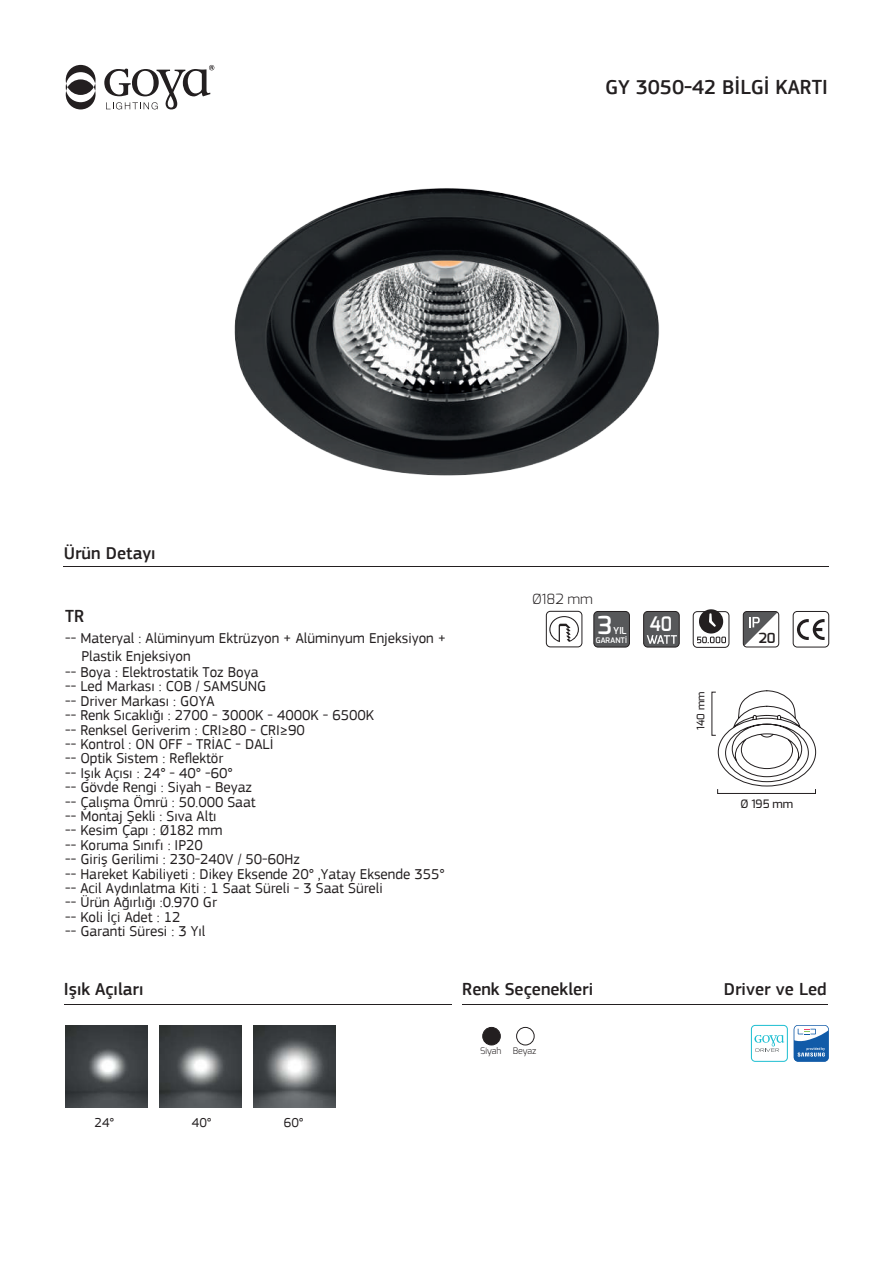
<style>
.page{position:relative;width:893px;height:1263px;background:#fff}
.page>*{position:absolute;margin:0;border:0;box-sizing:border-box;transform-origin:0 0}
.t1{font:600 24.9px "Exo";color:#fff}
.t2{font:500 21px "PF Square Sans Pro";color:#231f20}
.t3{font:600 19.95px "Exo";color:#fff;scale:.89 1}
.t4{font:500 18px "PF Square Sans Pro";color:#231f20}
.t5{font:15px/14.4px "PF Square Sans Pro";color:#231f20}
.t6{font:300 13.95px "Exo";color:#231f20}
.t7{font:600 13.95px "Exo";color:#231f20}
.t8{font:13.5px "PF Square Sans Pro";color:#231f20}
.t9{font:500 11.55px "Exo";color:#231f20}
.t10{font:500 10.5px "Exo";color:#231f20}
.t11{font:600 9.45px "Exo";color:#fff}
.t12{font:300 9px "Exo";color:#231f20}
.t13{font:600 7.65px "Exo";color:#fff}
</style>
<div class="page">
<hr style="left:64px;top:1004px;width:387px;height:1px;background:#231f20">
<hr style="left:64px;top:566px;width:765px;height:1px;background:#231f20">
<hr style="left:462px;top:1004px;width:366px;height:1px;background:#231f20">
<svg style="left:794px;top:1025px;width:35px;height:37px"></svg>
<div style="left:751px;top:1025px;width:37px;height:37px;border:1px solid #1cbed1;border-radius:4px"></div>
<svg style="left:754px;top:1035px;width:30px;height:17px"></svg>
<svg style="left:66px;top:65px;width:30px;height:44px"></svg>
<svg style="left:104px;top:65px;width:110px;height:44px"></svg>
<div style="left:516px;top:1027px;width:18px;height:18px;border:1px solid #231f20;border-radius:50%"></div>
<div style="left:483px;top:1027px;width:17px;height:18px;background:#231f20;border-radius:50%"></div>
<div style="left:482px;top:1027px;width:19px;height:18px;border:1px solid #231f20;border-radius:50%"></div>
<div style="left:546px;top:611px;width:36px;height:36px;border:1px solid #231f20;border-radius:4px"></div>
<svg style="left:549px;top:616px;width:30px;height:26px"></svg>
<div style="left:644px;top:611px;width:35px;height:36px;background:#57585a;border-radius:4px"></div>
<div style="left:643px;top:611px;width:37px;height:36px;border:1px solid #231f20;border-radius:4px"></div>
<svg style="left:647px;top:635px;width:30px;height:9px"></svg>
<div style="left:793px;top:611px;width:36px;height:36px;border:1px solid #231f20;border-radius:4px"></div>
<svg style="left:797px;top:619px;width:28px;height:21px"></svg>
<div style="left:743px;top:611px;width:36px;height:36px;border:1px solid #231f20;border-radius:4px"></div>
<svg style="left:743px;top:611px;width:34px;height:35px"></svg>
<div style="left:594px;top:611px;width:35px;height:36px;background:#57585a;border-radius:4px"></div>
<div style="left:593px;top:611px;width:37px;height:36px;border:1px solid #231f20;border-radius:4px"></div>
<div style="left:693px;top:611px;width:36px;height:37px;border:1px solid #231f20;border-radius:4px"></div>
<svg style="left:697px;top:609px;width:29px;height:34px"></svg>
<img style="left:160px;top:1025px;width:82px;height:83px">
<img style="left:66px;top:1025px;width:82px;height:83px">
<img style="left:254px;top:1025px;width:82px;height:83px">
<svg style="left:718px;top:690px;width:98px;height:96px"></svg>
<div style="left:717px;top:789px;width:99px;height:5px;border:1px solid #231f20"></div>
<img style="left:205px;top:89px;width:454px;height:387px">
<h2 class="t2" style="left:605px;top:75px;width:224px">GY 3050-42 BİLGİ KARTI</h2>
<p class="t4" style="left:64px;top:543px;width:93px">Ürün Detayı</p>
<p class="t4" style="left:65px;top:606px;width:21px">TR</p>
<p class="t5" style="left:81px;top:629px;width:366px;line-height:18px;text-indent:-16px">-- Materyal : Alüminyum Ektrüzyon + Alüminyum Enjeksiyon +<br>Plastik Enjeksiyon</p>
<p class="t5" style="left:65px;top:665px;width:381px">-- Boya : Elektrostatik Toz Boya<br>-- Led Markası : COB / SAMSUNG<br>-- Driver Markası : GOYA<br>-- Renk Sıcaklığı : 2700 - 3000K - 4000K - 6500K<br>-- Renksel Geriverim : CRI≥80 - CRI≥90<br>-- Kontrol : ON OFF - TRİAC - DALİ<br>-- Optik Sistem : Reflektör<br>-- Işık Açısı : 24° - 40° -60°<br>-- Gövde Rengi : Siyah - Beyaz<br>-- Çalışma Ömrü : 50.000 Saat<br>-- Montaj Şekli : Sıva Altı<br>-- Kesim Çapı : Ø182 mm<br>-- Koruma Sınıfı : IP20<br>-- Giriş Gerilimi : 230-240V / 50-60Hz<br>-- Hareket Kabiliyeti : Dikey Eksende 20° ,Yatay Eksende 355° -- Acil Aydınlatma Kiti : 1 Saat Süreli - 3 Saat Süreli<br>-- Ürün Ağırlığı :0.970 Gr<br>-- Koli İçi Adet : 12<br>-- Garanti Süresi : 3 Yıl</p>
<p class="t6" style="left:532px;top:590px;width:62px">Ø182 mm</p>
<h1 class="t1" style="left:598px;top:609px;width:16px">3</h1>
<p class="t11" style="left:613px;top:624px;width:15px">YIL</p>
<h3 class="t3" style="left:650px;top:611px;width:27px">40</h3>
<p class="t13" style="left:596px;top:635px;width:33px">GARANTİ</p>
<p class="t7" style="left:759px;top:629px;width:19px">20</p>
<p class="t10" style="left:694px;top:730px;width:40px;rotate:-90deg">140 mm</p>
<p class="t9" style="left:741px;top:796px;width:54px">Ø 195 mm</p>
<p class="t4" style="left:64px;top:979px;width:81px">Işık Açıları</p>
<p class="t4" style="left:462px;top:979px;width:132px">Renk Seçenekleri</p>
<p class="t4" style="left:724px;top:979px;width:104px">Driver ve Led</p>
<p class="t8" style="left:95px;top:1114px;width:21px">24°</p>
<p class="t8" style="left:192px;top:1114px;width:21px">40°</p>
<p class="t8" style="left:284px;top:1114px;width:21px">60°</p>
<p class="t12" style="left:480px;top:1045px;width:23px">Siyah</p>
<p class="t12" style="left:513px;top:1045px;width:25px">Beyaz</p>
</div>
